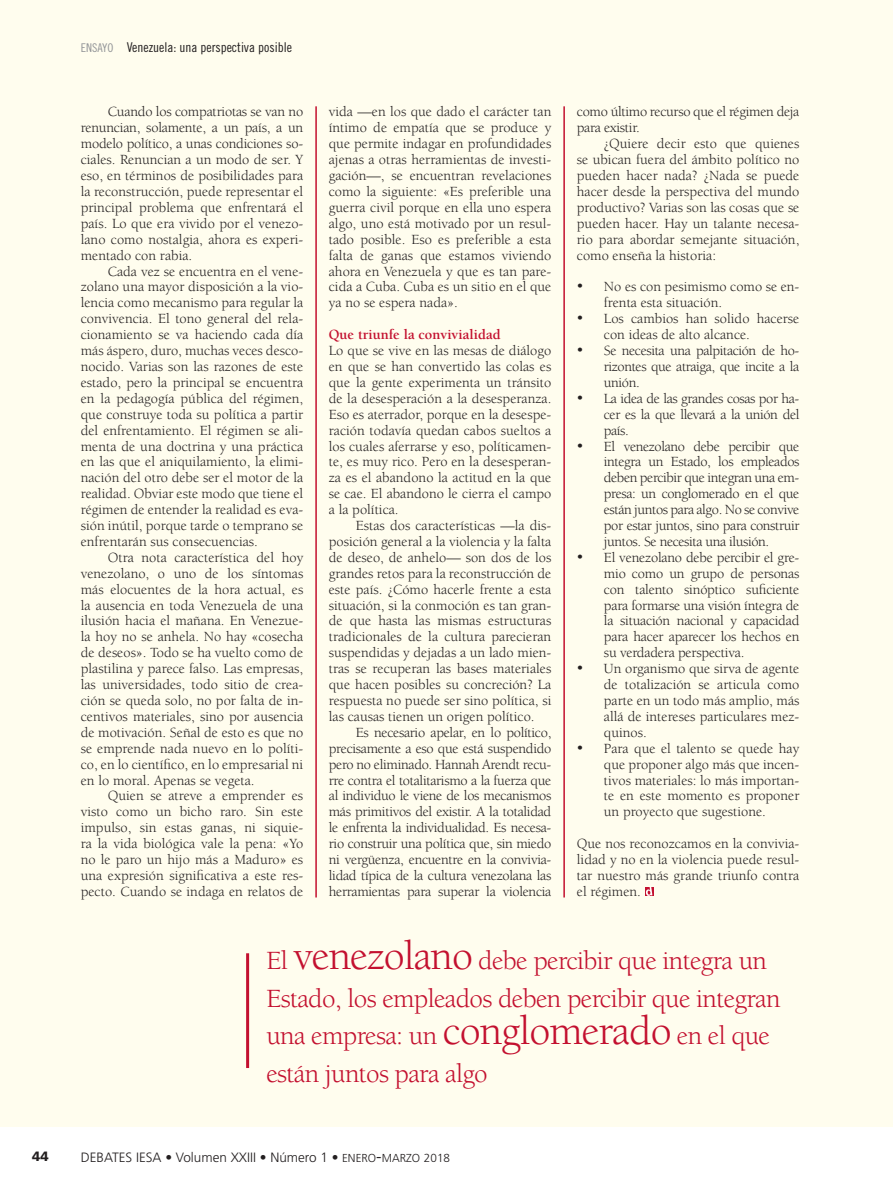
<style>
.page{position:relative;width:893px;height:1191px;background:#fff}
.page>*{position:absolute;margin:0;border:0;box-sizing:border-box;transform-origin:0 0}
.t1{font:27px/37.5px "Berkeley Std";letter-spacing:-.025em;color:#c3102f}
.t2{font:14.4px/15.9px "Berkeley Std";color:#231f20;text-align:justify}
.t3{font:14.4px/15.9px "Berkeley Std";letter-spacing:-.02em;color:#231f20}
.Heading_1{font:700 14.4px "Berkeley Std";color:#c3102f}
.t4{font:300 13.5px "Frutiger";color:#231f20}
.t5{font:13.5px "Trade Gothic LT Std Cn 18";color:#231f20}
.t6{font:900 13.5px "Frutiger";color:#231f20}
.s1{font-size:12px;color:#939598}
.s2{font-size:42px}
.s3{font-size:11.55px}
.s4{font-size:16.5px}
.s5{font-size:11.7px}
</style>
<div class="page">
<div style="left:0;top:0;width:893px;height:1127px;background:#fffdee"></div>
<hr style="left:315px;top:106px;width:2px;height:791px;background:#c3102f">
<hr style="left:563px;top:106px;width:2px;height:791px;background:#c3102f">
<div style="left:645px;top:886px;width:9px;height:9px;background:#c3102f"></div>
<svg style="left:646px;top:886px;width:6px;height:10px"></svg>
<hr style="left:246px;top:953px;width:3px;height:115px;background:#c3102f">
<p class="t5" style="left:81px;top:39px;width:213px"><span class="s1">ENSAYO</span> Venezuela: una perspectiva posible</p>
<p class="t2" style="left:81px;top:104px;width:224px;text-indent:27px">Cuando los compatriotas se van no renuncian, solamente, a un país, a un modelo político, a unas condiciones so&shy;ciales. Renuncian a un modo de ser. Y eso, en términos de posibilidades para la reconstrucción, puede representar el principal problema que enfrentará el país. Lo que era vivido por el venezo&shy;lano como nostalgia, ahora es experi&shy;mentado con rabia.</p>
<p class="t2" style="left:81px;top:263px;width:224px;text-indent:27px">Cada vez se encuentra en el vene&shy;zolano una mayor disposición a la vio&shy;lencia como mecanismo para regular la convivencia. El tono general del rela&shy;cionamiento se va haciendo cada día más áspero, duro, muchas veces desco&shy;nocido. Varias son las razones de este estado, pero la principal se encuentra en la pedagogía pública del régimen, que construye toda su política a partir del enfrentamiento. El régimen se ali&shy;menta de una doctrina y una práctica en las que el aniquilamiento, la elimi&shy;nación del otro debe ser el motor de la realidad. Obviar este modo que tiene el régimen de entender la realidad es eva&shy;sión inútil, porque tarde o temprano se enfrentarán sus consecuencias.</p>
<p class="t2" style="left:81px;top:549px;width:224px;text-indent:27px">Otra nota característica del hoy venezolano, o uno de los síntomas más elocuentes de la hora actual, es la ausencia en toda Venezuela de una ilusión hacia el mañana. En Venezue&shy;la hoy no se anhela. No hay «cosecha de deseos». Todo se ha vuelto como de plastilina y parece falso. Las empresas, las universidades, todo sitio de crea&shy;ción se queda solo, no por falta de in&shy;centivos materiales, sino por ausencia de motivación. Señal de esto es que no se emprende nada nuevo en lo políti&shy;co, en lo científico, en lo empresarial ni en lo moral. Apenas se vegeta.</p>
<p class="t2" style="left:81px;top:788px;width:224px;text-indent:27px">Quien se atreve a emprender es visto como un bicho raro. Sin este impulso, sin estas ganas, ni siquie&shy;ra la vida biológica vale la pena: «Yo no le paro un hijo más a Maduro» es una expresión significativa a este res&shy;pecto. Cuando se indaga en relatos de</p>
<p class="t2" style="left:329px;top:104px;width:224px">vida —en los que dado el carácter tan íntimo de empatía que se produce y que permite indagar en profundidades ajenas a otras herramientas de investi&shy;gación—, se encuentran revelaciones como la siguiente: «Es preferible una guerra civil porque en ella uno espera algo, uno está motivado por un resul&shy;tado posible. Eso es preferible a esta falta de ganas que estamos viviendo ahora en Venezuela y que es tan pare&shy;cida a Cuba. Cuba es un sitio en el que ya no se espera nada».</p>
<p class="Heading_1" style="left:329px;top:327px;width:173px">Que triunfe la convivialidad</p>
<p class="t2" style="left:329px;top:343px;width:224px">Lo que se vive en las mesas de diálogo en que se han convertido las colas es que la gente experimenta un tránsito de la desesperación a la desesperanza.<br>Eso es aterrador, porque en la desespe&shy;ración todavía quedan cabos sueltos a los cuales aferrarse y eso, políticamen&shy;te, es muy rico. Pero en la desesperan&shy;za es el abandono la actitud en la que se cae. El abandono le cierra el campo a la política.</p>
<p class="t2" style="left:329px;top:518px;width:224px;text-indent:27px">Estas dos características —la dis&shy;posición general a la violencia y la falta de deseo, de anhelo— son dos de los grandes retos para la reconstrucción de este país. ¿Cómo hacerle frente a esta situación, si la conmoción es tan gran&shy;de que hasta las mismas estructuras tradicionales de la cultura parecieran suspendidas y dejadas a un lado mien&shy;tras se recuperan las bases materiales que hacen posibles su concreción? La respuesta no puede ser sino política, si las causas tienen un origen político.</p>
<p class="t2" style="left:329px;top:724px;width:224px;text-indent:27px">Es necesario apelar, en lo político, precisamente a eso que está suspendido pero no eliminado. Hannah Arendt recu&shy;rre contra el totalitarismo a la fuerza que al individuo le viene de los mecanismos más primitivos del existir. A la totalidad le enfrenta la individualidad. Es necesa&shy;rio construir una política que, sin miedo ni vergüenza, encuentre en la convivia&shy;lidad típica de la cultura venezolana las herramientas para superar la violencia</p>
<p class="t3" style="left:577px;top:104px;width:224px">como último recurso que el régimen deja para existir.</p>
<p class="t2" style="left:577px;top:136px;width:224px;text-indent:27px">¿Quiere decir esto que quienes se ubican fuera del ámbito político no pueden hacer nada? ¿Nada se puede hacer desde la perspectiva del mundo productivo? Varias son las cosas que se pueden hacer. Hay un talante necesa&shy;rio para abordar semejante situación, como enseña la historia:</p>
<p class="t2" style="left:604px;top:279px;width:197px;text-indent:-27px">• No es con pesimismo como se en&shy;frenta esta situación.</p>
<p class="t2" style="left:604px;top:311px;width:197px;text-indent:-27px">• Los cambios han solido hacerse con ideas de alto alcance.</p>
<p class="t2" style="left:604px;top:343px;width:197px;text-indent:-27px">• Se necesita una palpitación de ho&shy;rizontes que atraiga, que incite a la unión.</p>
<p class="t2" style="left:604px;top:390px;width:197px;text-indent:-27px">• La idea de las grandes cosas por ha&shy;cer es la que llevará a la unión del país.</p>
<p class="t2" style="left:604px;top:438px;width:197px;text-indent:-27px">• El venezolano debe percibir que integra un Estado, los empleados deben percibir que integran una em&shy;presa: un conglomerado en el que están juntos para algo. No se convive por estar juntos, sino para construir juntos. Se necesita una ilusión.</p>
<p class="t2" style="left:604px;top:549px;width:197px;text-indent:-27px">• El venezolano debe percibir el gre&shy;mio como un grupo de personas con talento sinóptico suficiente para formarse una visión íntegra de la situación nacional y capacidad para hacer aparecer los hechos en su verdadera perspectiva.</p>
<p class="t2" style="left:604px;top:661px;width:197px;text-indent:-27px">• Un organismo que sirva de agente de totalización se articula como parte en un todo más amplio, más allá de intereses particulares mez&shy;quinos.</p>
<p class="t2" style="left:604px;top:740px;width:197px;text-indent:-27px">• Para que el talento se quede hay que proponer algo más que incen&shy;tivos materiales: lo más importan&shy;te en este momento es proponer un proyecto que sugestione.</p>
<p class="t2" style="left:577px;top:836px;width:224px">Que nos reconozcamos en la convivia&shy;lidad y no en la violencia puede resul&shy;tar nuestro más grande triunfo contra el régimen.</p>
<p class="t1" style="left:266px;top:942px;width:515px">El <span class="s2">venezolano</span> debe percibir que integra un Estado, los empleados deben percibir que integran una empresa: un <span class="s2">conglomerado</span> en el que están juntos para algo</p>
<p class="t6" style="left:32px;top:1148px;width:18px">44</p>
<p class="t4" style="left:81px;top:1150px;width:371px">DEBATES IESA • Volumen XXIII • Número 1 • <span class="s3">ENERO</span><span class="s4">-</span><span class="s3">MARZO</span> <span class="s5">2018</span></p>
</div>
